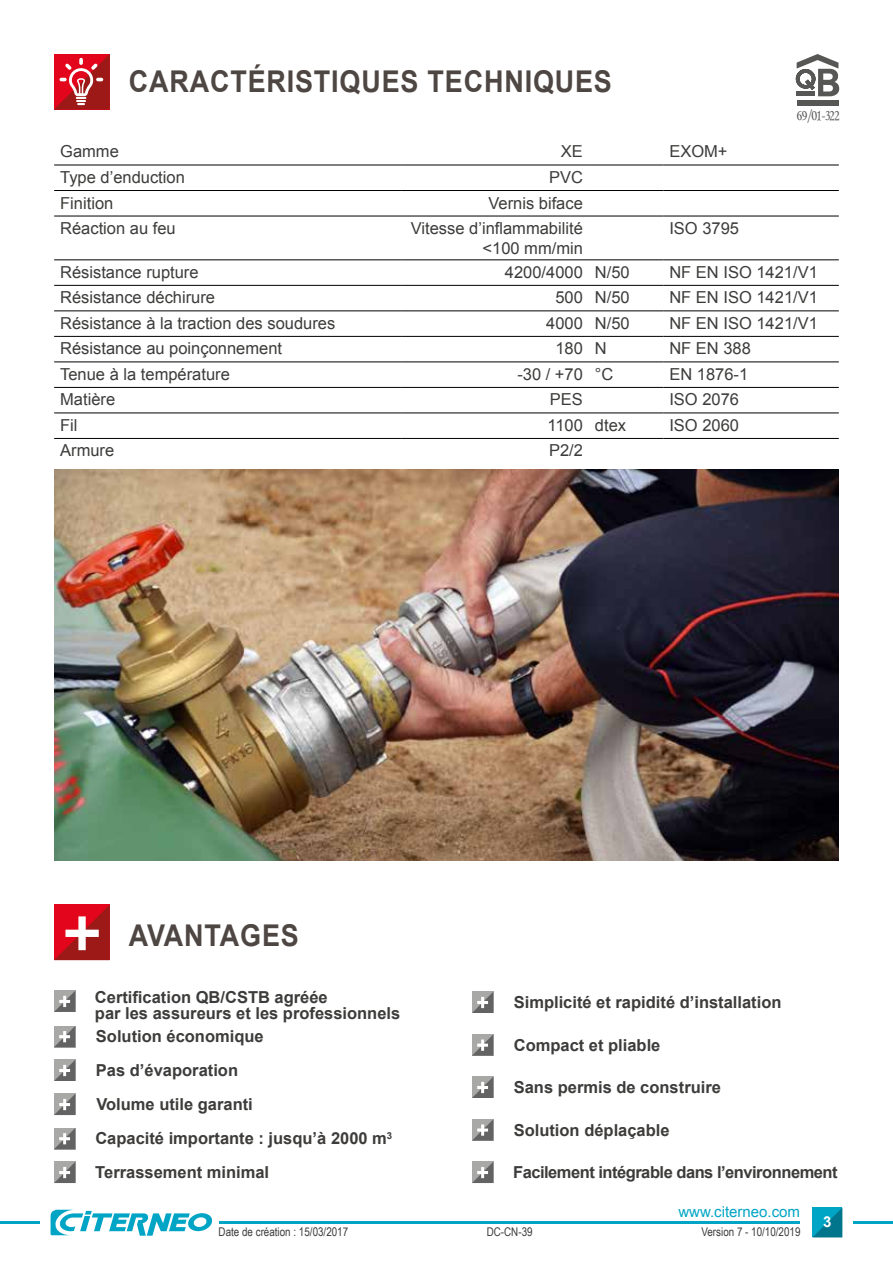
<style>
.page{position:relative;width:893px;height:1263px;background:#fff}
.page>*{position:absolute;margin:0;border:0;box-sizing:border-box;transform-origin:0 0}
.t1{font:700 30px "Arial";letter-spacing:.03em;color:#4e4642;scale:.9 1}
.t2{font:16.5px/19.8px "Arial";color:#3d3c3b;text-align:right}
.t3{font:700 16.5px/16.5px "Arial";color:#3d3c3b}
.t4{font:700 16.5px "Arial";letter-spacing:-.03em;color:#3d3c3b}
.t5{font:italic 15.75px "Monotype Corsiva";color:#575756;scale:.85 1}
.t6{font:15px "Arial";color:#00a5c5}
.t7{font:700 15px "Arial";color:#fff}
.t8{font:12px "Arial Narrow";color:#3c3c3b}
</style>
<div class="page">
<hr style="left:0;top:1221px;width:39px;height:3px;background:#00a5c5">
<hr style="left:854px;top:1221px;width:39px;height:3px;background:#00a5c5">
<hr style="left:219px;top:1221px;width:581px;height:3px;background:#00a5c5">
<svg style="left:812px;top:1207px;width:30px;height:30px"></svg>
<svg style="left:51px;top:1210px;width:161px;height:26px"></svg>
<svg style="left:54px;top:991px;width:21px;height:21px"></svg>
<svg style="left:472px;top:992px;width:21px;height:21px"></svg>
<svg style="left:54px;top:1094px;width:21px;height:21px"></svg>
<svg style="left:472px;top:1119px;width:21px;height:21px"></svg>
<svg style="left:472px;top:1162px;width:21px;height:21px"></svg>
<svg style="left:54px;top:1060px;width:21px;height:21px"></svg>
<svg style="left:472px;top:1077px;width:21px;height:21px"></svg>
<svg style="left:54px;top:1162px;width:21px;height:21px"></svg>
<svg style="left:54px;top:1026px;width:21px;height:21px"></svg>
<svg style="left:472px;top:1034px;width:21px;height:22px"></svg>
<svg style="left:54px;top:1128px;width:21px;height:21px"></svg>
<img style="left:54px;top:470px;width:785px;height:390px">
<hr style="left:54px;top:165px;width:348px;height:1px;background:#000">
<hr style="left:402px;top:165px;width:187px;height:1px;background:#000">
<hr style="left:589px;top:165px;width:74px;height:1px;background:#000">
<hr style="left:663px;top:165px;width:176px;height:1px;background:#000">
<hr style="left:54px;top:190px;width:348px;height:1px;background:#000">
<hr style="left:402px;top:190px;width:187px;height:1px;background:#000">
<hr style="left:589px;top:190px;width:74px;height:1px;background:#000">
<hr style="left:663px;top:190px;width:176px;height:1px;background:#000">
<hr style="left:54px;top:216px;width:348px;height:1px;background:#000">
<hr style="left:402px;top:216px;width:187px;height:1px;background:#000">
<hr style="left:589px;top:216px;width:74px;height:1px;background:#000">
<hr style="left:663px;top:216px;width:176px;height:1px;background:#000">
<hr style="left:54px;top:260px;width:348px;height:1px;background:#000">
<hr style="left:402px;top:260px;width:187px;height:1px;background:#000">
<hr style="left:589px;top:260px;width:74px;height:1px;background:#000">
<hr style="left:663px;top:260px;width:176px;height:1px;background:#000">
<hr style="left:54px;top:285px;width:348px;height:1px;background:#000">
<hr style="left:402px;top:285px;width:187px;height:1px;background:#000">
<hr style="left:589px;top:285px;width:74px;height:1px;background:#000">
<hr style="left:663px;top:285px;width:176px;height:1px;background:#000">
<hr style="left:54px;top:311px;width:348px;height:1px;background:#000">
<hr style="left:402px;top:311px;width:187px;height:1px;background:#000">
<hr style="left:589px;top:311px;width:74px;height:1px;background:#000">
<hr style="left:663px;top:311px;width:176px;height:1px;background:#000">
<hr style="left:54px;top:336px;width:348px;height:1px;background:#000">
<hr style="left:402px;top:336px;width:187px;height:1px;background:#000">
<hr style="left:589px;top:336px;width:74px;height:1px;background:#000">
<hr style="left:663px;top:336px;width:176px;height:1px;background:#000">
<hr style="left:54px;top:362px;width:348px;height:1px;background:#000">
<hr style="left:402px;top:362px;width:187px;height:1px;background:#000">
<hr style="left:589px;top:362px;width:74px;height:1px;background:#000">
<hr style="left:663px;top:362px;width:176px;height:1px;background:#000">
<hr style="left:54px;top:387px;width:348px;height:1px;background:#000">
<hr style="left:402px;top:387px;width:187px;height:1px;background:#000">
<hr style="left:589px;top:387px;width:74px;height:1px;background:#000">
<hr style="left:663px;top:387px;width:176px;height:1px;background:#000">
<hr style="left:54px;top:413px;width:348px;height:1px;background:#000">
<hr style="left:402px;top:413px;width:187px;height:1px;background:#000">
<hr style="left:589px;top:413px;width:74px;height:1px;background:#000">
<hr style="left:663px;top:413px;width:176px;height:1px;background:#000">
<hr style="left:54px;top:438px;width:348px;height:1px;background:#000">
<hr style="left:402px;top:438px;width:187px;height:1px;background:#000">
<hr style="left:589px;top:438px;width:74px;height:1px;background:#000">
<hr style="left:663px;top:438px;width:176px;height:1px;background:#000">
<svg style="left:54px;top:54px;width:56px;height:55px;background:#c83039"></svg>
<svg style="left:54px;top:905px;width:56px;height:55px;background:#c8303a"></svg>
<div style="left:797px;top:100px;width:41px;height:5px;background:#575756"></div>
<svg style="left:796px;top:54px;width:43px;height:42px"></svg>
<h1 class="t1" style="left:129px;top:61px;width:538px">CARACTÉRISTIQUES TECHNIQUES</h1>
<p class="t5" style="left:796px;top:105px;width:57px">69/01-322</p>
<p class="t2" style="left:60px;top:142px;width:60px">Gamme</p>
<p class="t2" style="left:561px;top:142px;width:24px">XE</p>
<p class="t2" style="left:669px;top:142px;width:60px">EXOM+</p>
<p class="t2" style="left:60px;top:167px;width:126px">Type d’enduction</p>
<p class="t2" style="left:549px;top:167px;width:35px">PVC</p>
<p class="t2" style="left:60px;top:193px;width:55px">Finition</p>
<p class="t2" style="left:488px;top:193px;width:96px">Vernis biface</p>
<p class="t2" style="left:60px;top:218px;width:117px">Réaction au feu</p>
<p class="t2" style="left:411px;top:218px;width:174px">Vitesse d’inflammabilité &lt;100 mm/min</p>
<p class="t2" style="left:669px;top:218px;width:71px">ISO 3795</p>
<p class="t2" style="left:60px;top:262px;width:140px">Résistance rupture</p>
<p class="t2" style="left:505px;top:262px;width:126px">4200/4000 N/50</p>
<p class="t2" style="left:669px;top:262px;width:150px">NF EN ISO 1421/V1</p>
<p class="t2" style="left:60px;top:288px;width:156px">Résistance déchirure</p>
<p class="t2" style="left:555px;top:288px;width:76px">500 N/50</p>
<p class="t2" style="left:669px;top:288px;width:150px">NF EN ISO 1421/V1</p>
<p class="t2" style="left:60px;top:313px;width:277px">Résistance à la traction des soudures</p>
<p class="t2" style="left:546px;top:313px;width:85px">4000 N/50</p>
<p class="t2" style="left:669px;top:313px;width:150px">NF EN ISO 1421/V1</p>
<p class="t2" style="left:60px;top:339px;width:223px">Résistance au poinçonnement</p>
<p class="t2" style="left:555px;top:339px;width:53px">180 N</p>
<p class="t2" style="left:669px;top:339px;width:83px">NF EN 388</p>
<p class="t2" style="left:60px;top:364px;width:171px">Tenue à la température</p>
<p class="t2" style="left:517px;top:364px;width:98px">-30 / +70 °C</p>
<p class="t2" style="left:669px;top:364px;width:80px">EN 1876-1</p>
<p class="t2" style="left:60px;top:390px;width:57px">Matière</p>
<p class="t2" style="left:550px;top:390px;width:35px">PES</p>
<p class="t2" style="left:669px;top:390px;width:71px">ISO 2076</p>
<p class="t2" style="left:60px;top:415px;width:19px">Fil</p>
<p class="t2" style="left:547px;top:415px;width:80px">1100 dtex</p>
<p class="t2" style="left:669px;top:415px;width:71px">ISO 2060</p>
<p class="t2" style="left:60px;top:441px;width:56px">Armure</p>
<p class="t2" style="left:549px;top:441px;width:35px">P2/2</p>
<h1 class="t1" style="left:129px;top:915px;width:190px">AVANTAGES</h1>
<p class="t3" style="left:95px;top:989px;width:307px">Certification QB/CSTB agréée<br>par les assureurs et les professionnels</p>
<p class="t3" style="left:514px;top:994px;width:269px">Simplicité et rapidité d’installation</p>
<p class="t3" style="left:96px;top:1020px;width:169px;line-height:33.6px">Solution économique<br>Pas d’évaporation</p>
<p class="t3" style="left:95px;top:1088px;width:298px;line-height:33.9px">Volume utile garanti<br>Capacité importante : jusqu’à 2000 m<sup>3</sup></p>
<p class="t3" style="left:514px;top:1037px;width:148px">Compact et pliable</p>
<p class="t3" style="left:514px;top:1079px;width:209px">Sans permis de construire</p>
<p class="t3" style="left:514px;top:1122px;width:157px">Solution déplaçable</p>
<p class="t3" style="left:95px;top:1164px;width:175px">Terrassement minimal</p>
<p class="t4" style="left:513px;top:1161px;width:326px">Facilement intégrable dans l’environnement</p>
<p class="t6" style="left:678px;top:1202px;width:123px">www.citerneo.com</p>
<p class="t8" style="left:219px;top:1223px;width:131px">Date de création : 15/03/2017</p>
<p class="t8" style="left:487px;top:1223px;width:47px">DC-CN-39</p>
<p class="t8" style="left:701px;top:1223px;width:101px">Version 7 - 10/10/2019</p>
<p class="t7" style="left:823px;top:1211px;width:10px">3</p>
</div>
